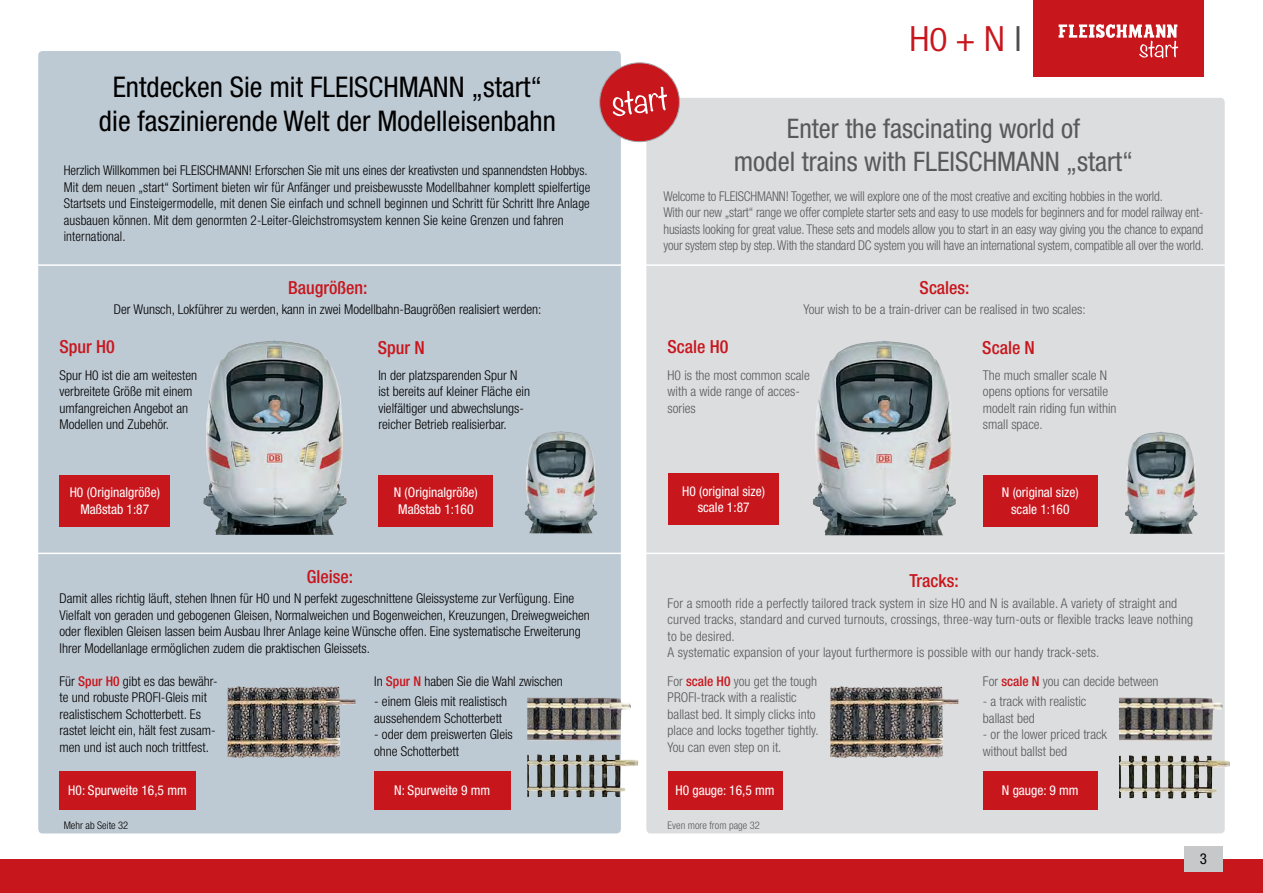
<style>
.page{position:relative;width:1263px;height:893px;background:#fff}
.page>*{position:absolute;margin:0;border:0;box-sizing:border-box;transform-origin:0 0}
.t1{font:36px "Rotis Sans Serif Std";color:#c8161d}
.t2{font:condensed 28.5px/34.2px "Helvetica Neue LT Std";color:#000;text-align:center}
.t3{font:condensed 27px/32.4px "Helvetica Neue LT Std";color:#58595b;text-align:center}
.t4{font:500 condensed 18px "Helvetica Neue LT Std";color:#c8161d}
.t5{font:condensed 15px "Helvetica Neue LT Std";color:#000}
.t6{font:300 condensed 13.5px/16.5px "Helvetica Neue LT Std";color:#000}
.t7{font:300 condensed 13.5px/16.5px "Helvetica Neue LT Std";color:#58595b}
.t8{font:300 condensed 13.5px/16.5px "Helvetica Neue LT Std";color:#58595b;scale:.96 1}
.t9{font:condensed 13.5px/16.5px "Helvetica Neue LT Std";color:#fff;text-align:center}
.t10{font:300 condensed 10.5px "Helvetica Neue LT Std";color:#58595b}
.t11{font:300 condensed 10.5px "Helvetica Neue LT Std";color:#000}
.s1{font-weight:500;color:#c8161d}
.s2{color:#4d4d4f}
</style>
<div class="page">
<div style="left:0;top:859px;width:1263px;height:34px;background:#c8161d"></div>
<div style="left:1184px;top:846px;width:38px;height:26px;background:#c7c8ca"></div>
<div style="left:1033px;top:0;width:170px;height:77px;background:#c8161d"></div>
<svg style="left:1058px;top:24px;width:120px;height:34px"></svg>
<div style="left:38px;top:51px;width:583px;height:782px;background:#bdc9d3;border-radius:4px"></div>
<div style="left:646px;top:98px;width:579px;height:735px;background:#dcddde;border-radius:4px"></div>
<img style="left:228px;top:686px;width:128px;height:73px">
<img style="left:203px;top:340px;width:144px;height:195px">
<div style="left:60px;top:475px;width:110px;height:51px;background:#c8161d"></div>
<img style="left:524px;top:431px;width:73px;height:102px">
<div style="left:378px;top:475px;width:115px;height:51px;background:#c8161d"></div>
<img style="left:527px;top:698px;width:104px;height:43px">
<img style="left:527px;top:754px;width:112px;height:43px">
<div style="left:60px;top:771px;width:136px;height:39px;background:#c8161d"></div>
<div style="left:374px;top:771px;width:136px;height:39px;background:#c8161d"></div>
<img style="left:830px;top:686px;width:129px;height:73px">
<div style="left:668px;top:474px;width:111px;height:51px;background:#c8161d"></div>
<div style="left:983px;top:475px;width:115px;height:51px;background:#c8161d"></div>
<img style="left:1119px;top:698px;width:103px;height:43px">
<img style="left:1119px;top:755px;width:111px;height:43px">
<div style="left:668px;top:771px;width:114px;height:39px;background:#c8161d"></div>
<div style="left:983px;top:771px;width:115px;height:39px;background:#c8161d"></div>
<img style="left:813px;top:341px;width:143px;height:194px">
<img style="left:1125px;top:432px;width:73px;height:102px">
<svg style="left:599px;top:62px;width:81px;height:82px"></svg>
<hr style="left:29px;top:264px;width:1234px;height:2px;background:#fff">
<hr style="left:29px;top:553px;width:1234px;height:1px;background:#fff">
<h2 class="t2" style="left:99px;top:70px;width:458px">Entdecken Sie mit FLEISCHMANN „start“ die faszinierende Welt der Modelleisenbahn</h2>
<p class="t6" style="left:64px;top:162px;width:528px">Herzlich Willkommen bei FLEISCHMANN! Erforschen Sie mit uns eines der kreativsten und spannendsten Hobbys.<br>Mit dem neuen „start“ Sortiment bieten wir für Anfänger und preisbewusste Modellbahner komplett spielfertige Startsets und Einsteigermodelle, mit denen Sie einfach und schnell beginnen und Schritt für Schritt Ihre Anlage ausbauen können. Mit dem genormten 2-Leiter-Gleichstromsystem kennen Sie keine Grenzen und fahren international.</p>
<h3 class="t4" style="left:288px;top:276px;width:81px">Baugrößen:</h3>
<p class="t6" style="left:114px;top:301px;width:429px">Der Wunsch, Lokführer zu werden, kann in zwei Modellbahn-Baugrößen realisiert werden:</p>
<h3 class="t4" style="left:60px;top:336px;width:57px">Spur H0</h3>
<h3 class="t4" style="left:378px;top:337px;width:48px">Spur N</h3>
<p class="t6" style="left:60px;top:366px;width:139px">Spur H0 ist die am weitesten verbreitete Größe mit einem umfangreichen Angebot an<br>Modellen und Zubehör.</p>
<p class="t6" style="left:378px;top:366px;width:153px">In der platzsparenden Spur N ist bereits auf kleiner Fläche ein vielfältiger und abwechslungs&shy;reicher Betrieb realisierbar.</p>
<p class="t9" style="left:70px;top:484px;width:92px">H0 (Originalgröße)<br>Maßstab 1:87</p>
<p class="t9" style="left:394px;top:484px;width:85px">N (Originalgröße)<br>Maßstab 1:160</p>
<h3 class="t4" style="left:307px;top:565px;width:48px">Gleise:</h3>
<p class="t6" style="left:60px;top:590px;width:532px">Damit alles richtig läuft, stehen Ihnen für H0 und N perfekt zugeschnittene Gleissysteme zur Verfügung. Eine Vielfalt von geraden und gebogenen Gleisen, Normalweichen und Bogenweichen, Kreuzungen, Dreiwegweichen oder flexiblen Gleisen lassen beim Ausbau Ihrer Anlage keine Wünsche offen. Eine systematische Erweiterung Ihrer Modellanlage ermöglichen zudem die praktischen Gleissets.</p>
<p class="t6" style="left:60px;top:673px;width:160px">Für <span class="s1">Spur H0</span> gibt es das bewähr&shy;te und robuste PROFI-Gleis mit realistischem Schotterbett. Es rastet leicht ein, hält fest zusam&shy;men und ist auch noch trittfest.</p>
<p class="t6" style="left:374px;top:673px;width:190px">In <span class="s1">Spur N</span> haben Sie die Wahl zwischen</p>
<p class="t6" style="left:374px;top:693px;width:134px">- einem Gleis mit realistisch aussehendem Schotterbett</p>
<p class="t6" style="left:374px;top:726px;width:140px">- oder dem preiswerten Gleis ohne Schotterbett</p>
<p class="t9" style="left:68px;top:782px;width:120px">H0: Spurweite 16,5 mm</p>
<p class="t9" style="left:394px;top:782px;width:98px">N: Spurweite 9 mm</p>
<h1 class="t1" style="left:908px;top:18px;width:116px">H0 + N <span class="s2">I</span></h1>
<h3 class="t3" style="left:734px;top:112px;width:401px">Enter the fascinating world of<br>model trains with FLEISCHMANN „start“</h3>
<p class="t8" style="left:663px;top:187px;width:564px">Welcome to FLEISCHMANN! Together, we will explore one of the most creative and exciting hobbies in the world.<br>With our new „start“ range we offer complete starter sets and easy to use models for beginners and for model railway ent&shy;husiasts looking for great value. These sets and models allow you to start in an easy way giving you the chance to expand your system step by step. With the standard DC system you will have an international system, compatible all over the world.</p>
<h3 class="t4" style="left:668px;top:336px;width:62px">Scale H0</h3>
<h3 class="t4" style="left:920px;top:276px;width:51px">Scales:</h3>
<p class="t7" style="left:803px;top:301px;width:283px">Your wish to be a train-driver can be realised in two scales:</p>
<h3 class="t4" style="left:982px;top:337px;width:54px">Scale N</h3>
<p class="t7" style="left:668px;top:366px;width:144px">H0 is the most common scale with a wide range of acces&shy;sories</p>
<p class="t7" style="left:983px;top:366px;width:135px">The much smaller scale N opens options for versatile modelt rain riding fun within small space.</p>
<p class="t9" style="left:682px;top:483px;width:84px">H0 (original size) scale 1:87</p>
<p class="t9" style="left:1002px;top:484px;width:78px">N (original size) scale 1:160</p>
<h3 class="t4" style="left:909px;top:570px;width:51px">Tracks:</h3>
<p class="t7" style="left:668px;top:594px;width:527px">For a smooth ride a perfectly tailored track system in size H0 and N is available. A variety of straight and curved tracks, standard and curved turnouts, crossings, three-way turn-outs or flexible tracks leave nothing to be desired.<br>A systematic expansion of your layout furthermore is possible with our handy track-sets.</p>
<p class="t7" style="left:668px;top:673px;width:153px">For <span class="s1">scale H0</span> you get the tough<br>PROFI-track with a realistic ballast bed. It simply clicks into place and locks together tightly.<br>You can even step on it.</p>
<p class="t7" style="left:983px;top:673px;width:177px">For <span class="s1">scale N</span> you can decide between</p>
<p class="t7" style="left:983px;top:693px;width:105px">- a track with realistic ballast bed</p>
<p class="t7" style="left:983px;top:726px;width:126px">- or the lower priced track without ballst bed</p>
<p class="t9" style="left:675px;top:782px;width:101px">H0 gauge: 16,5 mm</p>
<p class="t9" style="left:1002px;top:782px;width:78px">N gauge: 9 mm</p>
<p class="t11" style="left:64px;top:819px;width:66px">Mehr ab Seite 32</p>
<p class="t10" style="left:668px;top:819px;width:94px">Even more from page 32</p>
<p class="t5" style="left:1200px;top:850px;width:9px">3</p>
</div>
